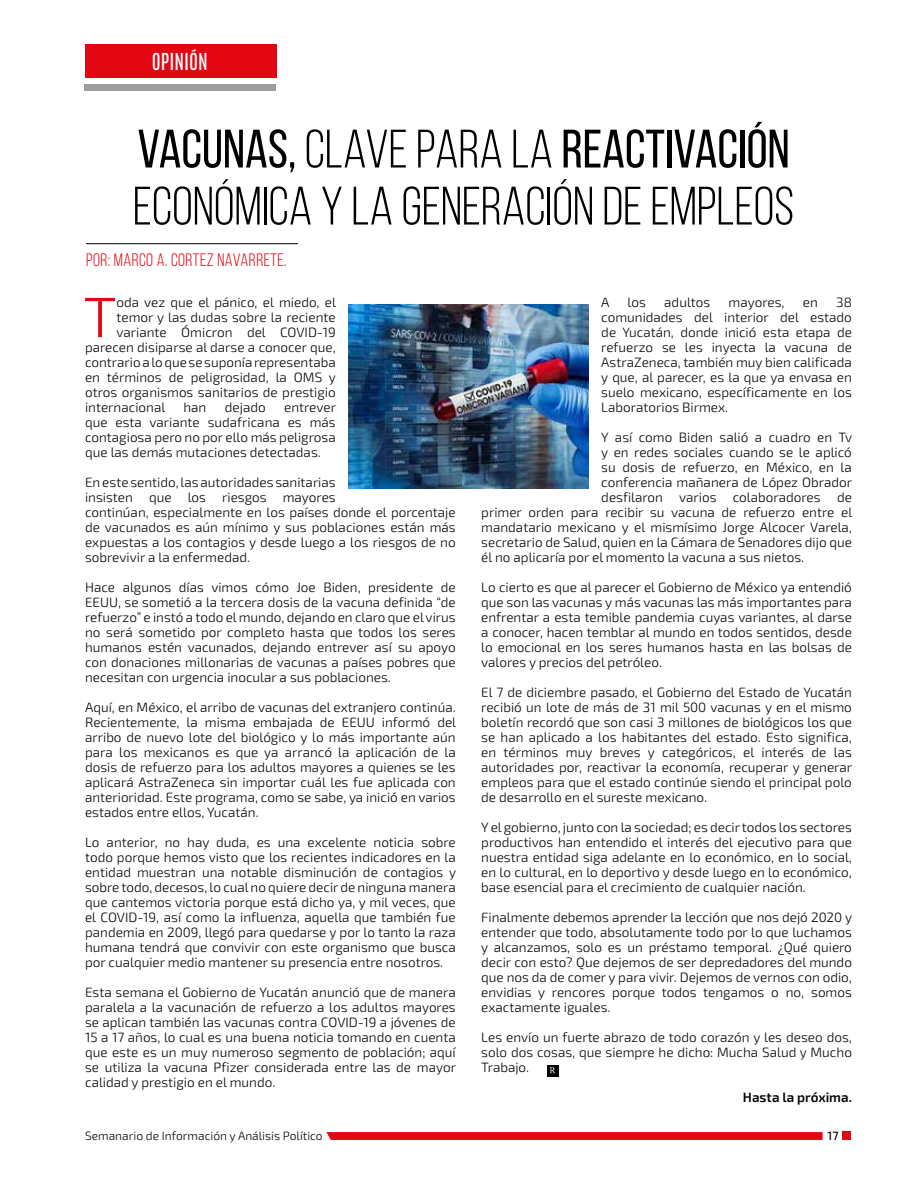
<style>
.page{position:relative;width:915px;height:1191px;background:#fff}
.page>*{position:absolute;margin:0;border:0;box-sizing:border-box;transform-origin:0 0}
.t1{font:300 57px "Exo 2";color:#e30613}
.t2{font:54px/57px "Bebas Neue";color:#000}
.t3{font:19.5px "Antonio";color:#fff}
.t4{font:18px "Bebas Neue";letter-spacing:.025em;color:#e30613}
.t5{font:300 13.5px/15px "Exo 2";color:#000;text-align:justify}
.t6{font:600 13.5px "Exo 2";color:#000}
.t7{font:300 12px "Exo 2";color:#000}
.t8{font:500 12px "Exo 2";color:#000}
.s1{font-style:inherit}
</style>
<div class="page">
<div style="left:842px;top:1131px;width:8px;height:9px;background:#e30613"></div>
<svg style="left:326px;top:1132px;width:496px;height:8px;background:#e30a17"></svg>
<div style="left:85px;top:44px;width:192px;height:34px;background:#e30613"></div>
<div style="left:84px;top:85px;width:192px;height:6px;background:#9d9d9c"></div>
<hr style="left:86px;top:243px;width:212px;height:1px;background:#000">
<div style="left:546px;top:1064px;width:12px;height:12px;background:#000"></div>
<svg style="left:549px;top:1067px;width:6px;height:6px"></svg>
<img style="left:348px;top:304px;width:240px;height:184px">
<h3 class="t3" style="left:152px;top:47px;width:57px">OPINIÓN</h3>
<h2 class="t2" style="left:133px;top:120px;width:662px"><span class="s1">VACUNAS,</span> CLAVE PARA LA <span class="s1">REACTIVACIÓN<br></span>ECONÓMICA Y LA GENERACIÓN DE EMPLEOS</h2>
<h3 class="t4" style="left:86px;top:250px;width:202px">POR: MARCO A. CORTEZ NAVARRETE.</h3>
<h1 class="t1" style="left:84px;top:284px;width:34px">T</h1>
<p class="t5" style="left:116px;top:295px;width:221px">oda vez que el pánico, el miedo, el</p>
<p class="t5" style="left:116px;top:310px;width:221px">temor y las dudas sobre la reciente</p>
<p class="t5" style="left:116px;top:325px;width:221px">variante Ómicron del COVID-19</p>
<p class="t5" style="left:85px;top:340px;width:252px">parecen disiparse al darse a conocer que,</p>
<p class="t5" style="left:85px;top:355px;width:252px">contrario a lo que se suponía representaba</p>
<p class="t5" style="left:85px;top:370px;width:252px">en términos de peligrosidad, la OMS y</p>
<p class="t5" style="left:85px;top:385px;width:252px">otros organismos sanitarios de prestigio</p>
<p class="t5" style="left:85px;top:400px;width:82px">internacional</p>
<p class="t5" style="left:183px;top:400px;width:24px">han</p>
<p class="t5" style="left:225px;top:400px;width:42px">dejado</p>
<p class="t5" style="left:85px;top:400px;width:252px;text-indent:199px">entrever que esta variante sudafricana es más contagiosa pero no por ello más peligrosa que las demás mutaciones detectadas.</p>
<p class="t5" style="left:85px;top:475px;width:372px;text-align:left">En este sentido, las autoridades sanitarias<br>insisten que los riesgos mayores<br>continúan, especialmente en los países donde el porcentaje de vacunados es aún mínimo y sus poblaciones están más expuestas a los contagios y desde luego a los riesgos de no sobrevivir a la enfermedad.</p>
<p class="t5" style="left:85px;top:580px;width:372px">Hace algunos días vimos cómo Joe Biden, presidente de EEUU, se sometió a la tercera dosis de la vacuna definida “de refuerzo” e instó a todo el mundo, dejando en claro que el virus no será sometido por completo hasta que todos los seres humanos estén vacunados, dejando entrever así su apoyo con donaciones millonarias de vacunas a países pobres que necesitan con urgencia inocular a sus poblaciones.</p>
<p class="t5" style="left:85px;top:700px;width:372px">Aquí, en México, el arribo de vacunas del extranjero continúa.<br>Recientemente, la misma embajada de EEUU informó del arribo de nuevo lote del biológico y lo más importante aún para los mexicanos es que ya arrancó la aplicación de la dosis de refuerzo para los adultos mayores a quienes se les aplicará AstraZeneca sin importar cuál les fue aplicada con anterioridad. Este programa, como se sabe, ya inició en varios estados entre ellos, Yucatán.</p>
<p class="t5" style="left:85px;top:835px;width:372px">Lo anterior, no hay duda, es una excelente noticia sobre todo porque hemos visto que los recientes indicadores en la entidad muestran una notable disminución de contagios y sobre todo, decesos, lo cual no quiere decir de ninguna manera que cantemos victoria porque está dicho ya, y mil veces, que el COVID-19, así como la influenza, aquella que también fue pandemia en 2009, llegó para quedarse y por lo tanto la raza humana tendrá que convivir con este organismo que busca por cualquier medio mantener su presencia entre nosotros.</p>
<p class="t5" style="left:85px;top:985px;width:372px">Esta semana el Gobierno de Yucatán anunció que de manera paralela a la vacunación de refuerzo a los adultos mayores se aplican también las vacunas contra COVID-19 a jóvenes de 15 a 17 años, lo cual es una buena noticia tomando en cuenta que este es un muy numeroso segmento de población; aquí se utiliza la vacuna Pfizer considerada entre las de mayor calidad y prestigio en el mundo.</p>
<p class="t5" style="left:601px;top:295px;width:252px;text-indent:235px">38 comunidades del interior del estado de Yucatán, donde inició esta etapa de refuerzo se les inyecta la vacuna de AstraZeneca, también muy bien calificada y que, al parecer, es la que ya envasa en suelo mexicano, específicamente en los Laboratorios Birmex.</p>
<p class="t5" style="left:601px;top:430px;width:252px">Y así como Biden salió a cuadro en Tv</p>
<p class="t5" style="left:601px;top:445px;width:252px">y en redes sociales cuando se le aplicó</p>
<p class="t5" style="left:601px;top:460px;width:252px">su dosis de refuerzo, en México, en la</p>
<p class="t5" style="left:601px;top:475px;width:252px">conferencia mañanera de López Obrador</p>
<p class="t5" style="left:601px;top:490px;width:252px">desfilaron varios colaboradores de</p>
<p class="t5" style="left:481px;top:505px;width:372px">primer orden para recibir su vacuna de refuerzo entre el</p>
<p class="t5" style="left:481px;top:520px;width:372px">mandatario mexicano y el mismísimo Jorge Alcocer Varela,</p>
<p class="t5" style="left:481px;top:535px;width:372px">secretario de Salud, quien en la Cámara de Senadores dijo que</p>
<p class="t5" style="left:481px;top:550px;width:324px">él no aplicaría por el momento la vacuna a sus nietos.</p>
<p class="t5" style="left:481px;top:580px;width:372px">Lo cierto es que al parecer el Gobierno de México ya entendió que son las vacunas y más vacunas las más importantes para enfrentar a esta temible pandemia cuyas variantes, al darse a conocer, hacen temblar al mundo en todos sentidos, desde lo emocional en los seres humanos hasta en las bolsas de valores y precios del petróleo.</p>
<p class="t5" style="left:481px;top:685px;width:372px">El 7 de diciembre pasado, el Gobierno del Estado de Yucatán recibió un lote de más de 31 mil 500 vacunas y en el mismo boletín recordó que son casi 3 millones de biológicos los que se han aplicado a los habitantes del estado. Esto significa, en términos muy breves y categóricos, el interés de las autoridades por, reactivar la economía, recuperar y generar empleos para que el estado continúe siendo el principal polo de desarrollo en el sureste mexicano.</p>
<p class="t5" style="left:481px;top:820px;width:372px">Y el gobierno, junto con la sociedad; es decir todos los sectores productivos han entendido el interés del ejecutivo para que nuestra entidad siga adelante en lo económico, en lo social, en lo cultural, en lo deportivo y desde luego en lo económico, base esencial para el crecimiento de cualquier nación.</p>
<p class="t5" style="left:481px;top:910px;width:372px">Finalmente debemos aprender la lección que nos dejó 2020 y entender que todo, absolutamente todo por lo que luchamos y alcanzamos, solo es un préstamo temporal. ¿Qué quiero decir con esto? Que dejemos de ser depredadores del mundo que nos da de comer y para vivir. Dejemos de vernos con odio, envidias y rencores porque todos tengamos o no, somos exactamente iguales.</p>
<p class="t5" style="left:481px;top:1030px;width:372px">Les envío un fuerte abrazo de todo corazón y les deseo dos, solo dos cosas, que siempre he dicho: Mucha Salud y Mucho Trabajo.</p>
<p class="t6" style="left:742px;top:1089px;width:110px">Hasta la próxima.</p>
<p class="t5" style="left:601px;top:295px;width:10px">A</p>
<p class="t5" style="left:627px;top:295px;width:20px">los</p>
<p class="t5" style="left:664px;top:295px;width:47px">adultos</p>
<p class="t5" style="left:728px;top:295px;width:57px">mayores,</p>
<p class="t5" style="left:802px;top:295px;width:16px">en</p>
<p class="t7" style="left:85px;top:1128px;width:239px">Semanario de Información y Análisis Político</p>
<p class="t8" style="left:827px;top:1128px;width:12px">17</p>
</div>
